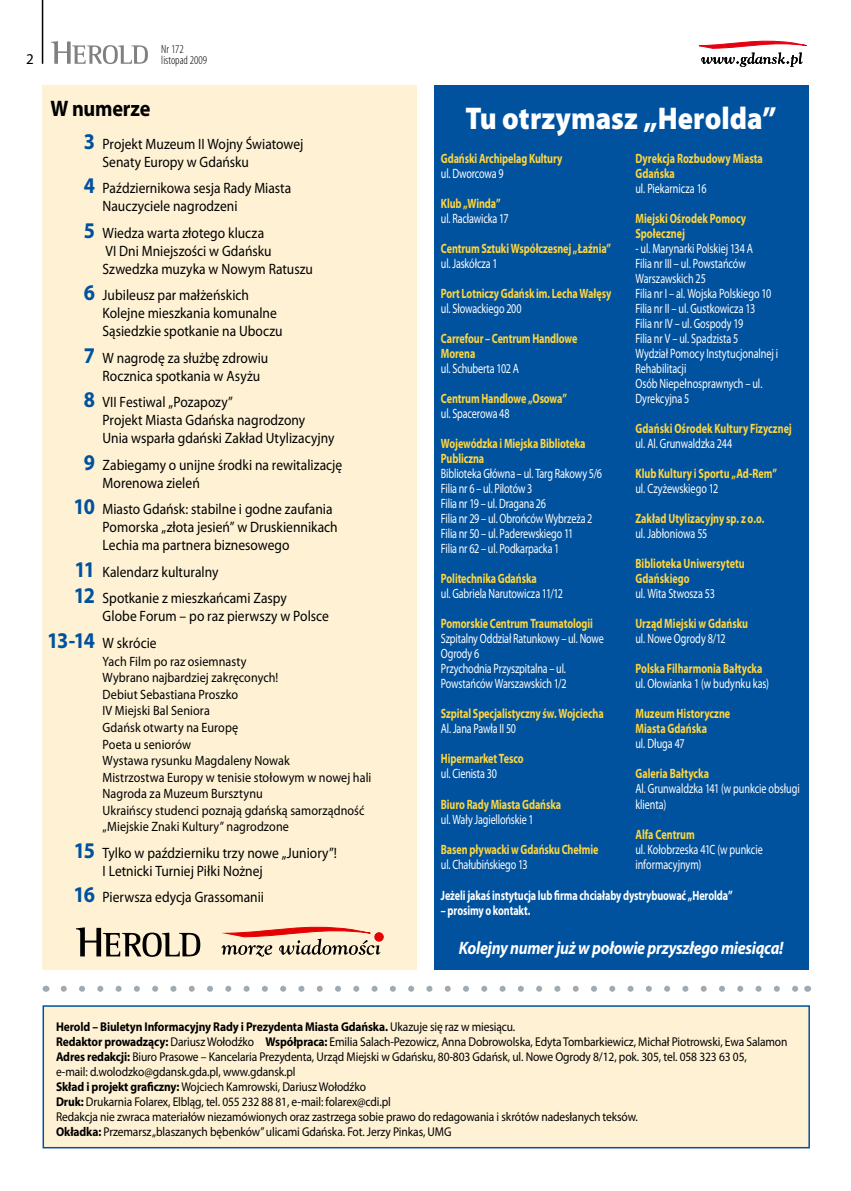
<style>
.page{position:relative;width:851px;height:1191px;background:#fff}
.page>*{position:absolute;margin:0;border:0;box-sizing:border-box;transform-origin:0 0}
.t1{font:900 31.5px "Myriad Pro";color:#fff;scale:.9 1}
.t2{font:700 22.5px "Myriad Pro";letter-spacing:-.01em;color:#000;scale:.9 1}
.t3{font:italic 700 18px "Myriad Pro";letter-spacing:-.02em;color:#fff;scale:.88 1}
.t4{font:15px/18px "Myriad Pro";color:#000;scale:.9 1}
.t5{font:13.5px/15px "Myriad Pro";letter-spacing:-.01em;color:#fff;scale:.75 1}
.t6{font:700 13.5px/15px "Myriad Pro";letter-spacing:-.005em;color:#fed53e;scale:.75 1}
.t7{font:13.5px/16.5px "Myriad Pro";letter-spacing:.005em;color:#000;scale:.9 1}
.t8{font:700 13.5px "Myriad Pro";letter-spacing:-.01em;color:#fff;scale:.75 1}
.t9{font:12.75px/15px "Myriad Pro";letter-spacing:-.01em;color:#000;scale:.9 1}
.t10{font:300 condensed 12px/10.5px "Myriad Pro";color:#000}
.s1{font-weight:700;font-size:22.5px;color:#00529f}
.s2{font-weight:700}
</style>
<div class="page">
<hr style="left:42px;top:0;width:1px;height:64px;background:#000">
<svg style="left:51px;top:41px;width:97px;height:23px"></svg>
<svg style="left:698px;top:40px;width:109px;height:27px"></svg>
<div style="left:43px;top:85px;width:374px;height:884px;background:#fef1d4"></div>
<div style="left:43px;top:1006px;width:766px;height:141px;background:#fef1d4"></div>
<div style="left:43px;top:1005px;width:766px;height:143px;border:2px solid #00529f"></div>
<svg style="left:64px;top:985px;width:734px;height:6px"></svg>
<svg style="left:221px;top:926px;width:162px;height:30px"></svg>
<svg style="left:76px;top:927px;width:124px;height:29px"></svg>
<div style="left:434px;top:85px;width:374px;height:884px;background:#00529f"></div>
<p class="t10" style="left:161px;top:44px;width:47px">Nr 172 listopad 2009</p>
<h2 class="t2" style="left:50px;top:93px;width:112px">W numerze</h2>
<p class="t4" style="left:103px;top:134px;width:224px;text-indent:-19px"><span class="s1">3</span> Projekt Muzeum II Wojny Światowej<br>Senaty Europy w Gdańsku</p>
<p class="t4" style="left:103px;top:179px;width:211px;text-indent:-19px"><span class="s1">4</span> Październikowa sesja Rady Miasta<br>Nauczyciele nagrodzeni</p>
<p class="t4" style="left:103px;top:223px;width:235px;text-indent:-19px"><span class="s1">5</span> Wiedza warta złotego klucza<br>VI Dni Mniejszości w Gdańsku<br>Szwedzka muzyka w Nowym Ratuszu</p>
<p class="t4" style="left:103px;top:286px;width:201px;text-indent:-19px"><span class="s1">6</span> Jubileusz par małżeńskich<br>Kolejne mieszkania komunalne<br>Sąsiedzkie spotkanie na Uboczu</p>
<p class="t4" style="left:103px;top:348px;width:186px;text-indent:-19px"><span class="s1">7</span> W nagrodę za służbę zdrowiu<br>Rocznica spotkania w Asyżu</p>
<p class="t4" style="left:103px;top:393px;width:259px;text-indent:-19px"><span class="s1">8</span> VII Festiwal „Pozapozy”<br>Projekt Miasta Gdańska nagrodzony<br>Unia wsparła gdański Zakład Utylizacyjny</p>
<p class="t4" style="left:103px;top:455px;width:268px;text-indent:-19px"><span class="s1">9</span> Zabiegamy o unijne środki na rewitalizację<br>Morenowa zieleń</p>
<p class="t4" style="left:103px;top:500px;width:263px;text-indent:-29px"><span class="s1">10</span> Miasto Gdańsk: stabilne i godne zaufania<br>Pomorska „złota jesień” w Druskiennikach<br>Lechia ma partnera biznesowego</p>
<p class="t4" style="left:74px;top:558px;width:238px;line-height:26.5px"><span class="s1">11</span> Kalendarz kulturalny<br><span class="s1">12</span> Spotkanie z mieszkańcami Zaspy</p>
<p class="t4" style="left:47px;top:603px;width:314px;line-height:26.5px;text-indent:55px">Globe Forum – po raz pierwszy w Polsce<br><span class="s1">13-14</span> W skrócie</p>
<p class="t7" style="left:103px;top:653px;width:300px">Yach Film po raz osiemnasty<br>Wybrano najbardziej zakręconych!<br>Debiut Sebastiana Proszko<br>IV Miejski Bal Seniora<br>Gdańsk otwarty na Europę<br>Poeta u seniorów<br>Wystawa rysunku Magdaleny Nowak<br>Mistrzostwa Europy w tenisie stołowym w nowej hali<br>Nagroda za Muzeum Bursztynu<br>Ukraińscy studenci poznają gdańską samorządność „Miejskie Znaki Kultury” nagrodzone</p>
<p class="t4" style="left:103px;top:843px;width:262px;text-indent:-29px"><span class="s1">15</span> Tylko w październiku trzy nowe „Juniory”!<br>I Letnicki Turniej Piłki Nożnej</p>
<p class="t4" style="left:74px;top:887px;width:213px"><span class="s1">16</span> Pierwsza edycja Grassomanii</p>
<h1 class="t1" style="left:465px;top:98px;width:347px">Tu otrzymasz „Herolda”</h1>
<p class="t6" style="left:441px;top:151px;width:163px">Gdański Archipelag Kultury</p>
<p class="t5" style="left:441px;top:166px;width:85px">ul. Dworcowa 9</p>
<p class="t6" style="left:441px;top:196px;width:81px">Klub „Winda”</p>
<p class="t5" style="left:441px;top:211px;width:92px">ul. Racławicka 17</p>
<p class="t6" style="left:441px;top:241px;width:228px">Centrum Sztuki Współczesnej „Łaźnia”</p>
<p class="t5" style="left:441px;top:256px;width:77px">ul. Jaskółcza 1</p>
<p class="t6" style="left:441px;top:286px;width:229px">Port Lotniczy Gdańsk im. Lecha Wałęsy</p>
<p class="t5" style="left:441px;top:301px;width:109px">ul. Słowackiego 200</p>
<p class="t6" style="left:441px;top:331px;width:183px">Carrefour – Centrum Handlowe<br>Morena</p>
<p class="t5" style="left:441px;top:361px;width:106px">ul. Schuberta 102 A</p>
<p class="t6" style="left:441px;top:391px;width:169px">Centrum Handlowe „Osowa”</p>
<p class="t5" style="left:441px;top:406px;width:93px">ul. Spacerowa 48</p>
<p class="t6" style="left:441px;top:436px;width:194px">Wojewódzka i Miejska Biblioteka<br>Publiczna</p>
<p class="t5" style="left:441px;top:466px;width:216px">Biblioteka Główna – ul. Targ Rakowy 5/6<br>Filia nr 6 – ul. Pilotów 3<br>Filia nr 19 – ul. Dragana 26<br>Filia nr 29 – ul. Obrońców Wybrzeża 2<br>Filia nr 50 – ul. Paderewskiego 11<br>Filia nr 62 – ul. Podkarpacka 1</p>
<p class="t6" style="left:441px;top:571px;width:129px">Politechnika Gdańska</p>
<p class="t5" style="left:441px;top:586px;width:162px">ul. Gabriela Narutowicza 11/12</p>
<p class="t6" style="left:441px;top:616px;width:204px">Pomorskie Centrum Traumatologii</p>
<p class="t5" style="left:441px;top:631px;width:219px">Szpitalny Oddział Ratunkowy – ul. Nowe<br>Ogrody 6<br>Przychodnia Przyszpitalna – ul.<br>Powstańców Warszawskich 1/2</p>
<p class="t6" style="left:441px;top:706px;width:218px">Szpital Specjalistyczny św. Wojciecha</p>
<p class="t5" style="left:441px;top:721px;width:102px">Al. Jana Pawła II 50</p>
<p class="t6" style="left:441px;top:751px;width:112px">Hipermarket Tesco</p>
<p class="t5" style="left:441px;top:766px;width:76px">ul. Cienista 30</p>
<p class="t6" style="left:441px;top:796px;width:162px">Biuro Rady Miasta Gdańska</p>
<p class="t5" style="left:441px;top:811px;width:125px">ul. Wały Jagiellońskie 1</p>
<p class="t6" style="left:441px;top:841px;width:211px">Basen pływacki w Gdańsku Chełmie</p>
<p class="t5" style="left:441px;top:856px;width:117px">ul. Chałubińskiego 13</p>
<p class="t6" style="left:635px;top:151px;width:171px">Dyrekcja Rozbudowy Miasta<br>Gdańska</p>
<p class="t5" style="left:635px;top:181px;width:96px">ul. Piekarnicza 16</p>
<p class="t6" style="left:635px;top:211px;width:149px">Miejski Ośrodek Pomocy<br>Społecznej</p>
<p class="t5" style="left:635px;top:241px;width:192px">- ul. Marynarki Polskiej 134 A<br>Filia nr III – ul. Powstańców<br>Warszawskich 25<br>Filia nr I – al. Wojska Polskiego 10<br>Filia nr II – ul. Gustkowicza 13<br>Filia nr IV – ul. Gospody 19<br>Filia nr V – ul. Spadzista 5<br>Wydział Pomocy Instytucjonalnej i<br>Rehabilitacji<br>Osób Niepełnosprawnych – ul.<br>Dyrekcyjna 5</p>
<p class="t6" style="left:635px;top:421px;width:210px">Gdański Ośrodek Kultury Fizycznej</p>
<p class="t5" style="left:635px;top:436px;width:131px">ul. Al. Grunwaldzka 244</p>
<p class="t6" style="left:635px;top:466px;width:190px">Klub Kultury i Sportu „Ad-Rem”</p>
<p class="t5" style="left:635px;top:481px;width:110px">ul. Czyżewskiego 12</p>
<p class="t6" style="left:635px;top:511px;width:173px">Zakład Utylizacyjny sp. z o.o.</p>
<p class="t5" style="left:635px;top:526px;width:97px">ul. Jabłoniowa 55</p>
<p class="t6" style="left:635px;top:556px;width:147px">Biblioteka Uniwersytetu<br>Gdańskiego</p>
<p class="t5" style="left:635px;top:586px;width:108px">ul. Wita Stwosza 53</p>
<p class="t6" style="left:635px;top:616px;width:152px">Urząd Miejski w Gdańsku</p>
<p class="t5" style="left:635px;top:631px;width:119px">ul. Nowe Ogrody 8/12</p>
<p class="t6" style="left:635px;top:661px;width:171px">Polska Filharmonia Bałtycka</p>
<p class="t5" style="left:635px;top:676px;width:179px">ul. Ołowianka 1 (w budynku kas)</p>
<p class="t6" style="left:635px;top:706px;width:128px">Muzeum Historyczne<br>Miasta Gdańska</p>
<p class="t5" style="left:635px;top:736px;width:67px">ul. Długa 47</p>
<p class="t6" style="left:635px;top:766px;width:100px">Galeria Bałtycka</p>
<p class="t5" style="left:635px;top:781px;width:220px">Al. Grunwaldzka 141 (w punkcie obsługi klienta)</p>
<p class="t6" style="left:635px;top:826px;width:81px">Alfa Centrum</p>
<p class="t5" style="left:635px;top:841px;width:171px">ul. Kołobrzeska 41C (w punkcie informacyjnym)</p>
<p class="t8" style="left:441px;top:886px;width:390px">Jeżeli jakaś instytucja lub firma chciałaby dystrybuować „Herolda”</p>
<p class="t8" style="left:441px;top:901px;width:121px">– prosimy o kontakt.</p>
<h3 class="t3" style="left:459px;top:935px;width:370px">Kolejny numer już w połowie przyszłego miesiąca!</h3>
<p class="t9" style="left:56px;top:1019px;width:814px"><span class="s2">Herold – Biuletyn Informacyjny Rady i Prezydenta Miasta Gdańska.</span> Ukazuje się raz w miesiącu.<br><span class="s2">Redaktor prowadzący:</span> Dariusz Wołodźko <span class="s2">Współpraca:</span> Emilia Salach-Pezowicz, Anna Dobrowolska, Edyta Tombarkiewicz, Michał Piotrowski, Ewa Salamon <span class="s2">Adres redakcji:</span> Biuro Prasowe – Kancelaria Prezydenta, Urząd Miejski w Gdańsku, 80-803 Gdańsk, ul. Nowe Ogrody 8/12, pok. 305, tel. 058 323 63 05,<br>e-mail: d.wolodzko@gdansk.gda.pl, www.gdansk.pl<br><span class="s2">Skład i projekt graficzny:</span> Wojciech Kamrowski, Dariusz Wołodźko<br><span class="s2">Druk:</span> Drukarnia Folarex, Elbląg, tel. 055 232 88 81, e-mail: folarex@cdi.pl<br>Redakcja nie zwraca materiałów niezamówionych oraz zastrzega sobie prawo do redagowania i skrótów nadesłanych teksów.<br><span class="s2">Okładka:</span> Przemarsz „blaszanych bębenków” ulicami Gdańska. Fot. Jerzy Pinkas, UMG</p>
</div>
